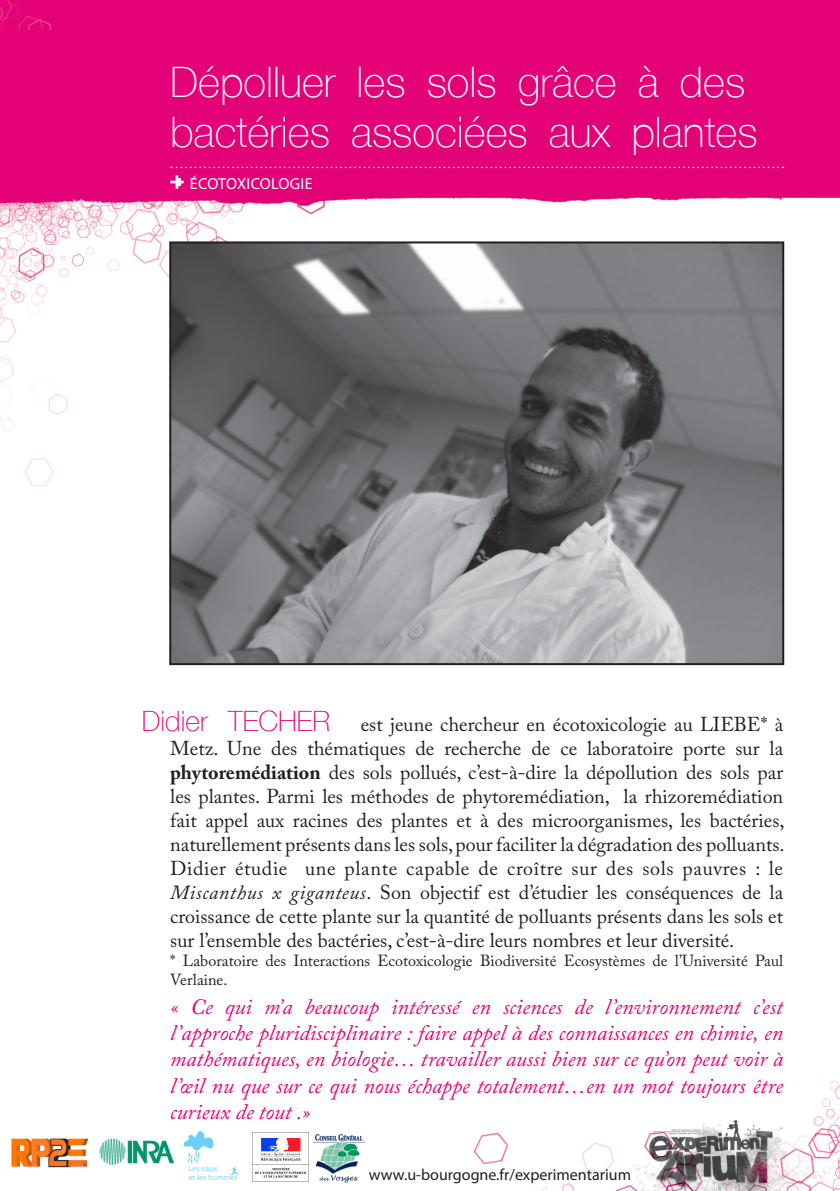
<style>
.page{position:relative;width:840px;height:1191px;background:#fff}
.page>*{position:absolute;margin:0;border:0;box-sizing:border-box;transform-origin:0 0}
.t1{font:42px/50px "Helvetica Expe";color:#fff}
.t2{font:italic 22px/26.4px "Adobe Caslon Pro";color:#e40278;text-align:justify}
.t3{font:20px/24px "Adobe Caslon Pro";color:#231f20;text-align:justify}
.t4{font:16px/19.2px "Adobe Caslon Pro";color:#231f20}
.t5{font:16px "Myriad Pro";color:#231f20}
.t6{font:16px "Myriad Pro";letter-spacing:.02em;color:#fff}
.t7{font:7.6px/9.2px "Skia";color:#6bcff6}
.s1{font-family:"Helvetica Expe";font-size:28px;color:#e40278}
.s2{font-weight:700}
.s3{font-style:italic}
</style>
<div class="page">
<img style="left:0;top:0;width:839px;height:1191px">
<img style="left:172px;top:244px;width:608px;height:418px">
<div style="left:169px;top:241px;width:614px;height:424px;border:2px solid #231f20"></div>
<svg style="left:170px;top:175px;width:13px;height:14px"></svg>
<svg style="left:171px;top:167px;width:612px;height:1px"></svg>
<img style="left:313px;top:1132px;width:52px;height:51px">
<img style="left:97px;top:1136px;width:78px;height:34px">
<svg style="left:183px;top:1131px;width:30px;height:32px"></svg>
<svg style="left:230px;top:1166px;width:9px;height:9px"></svg>
<img style="left:9px;top:1135px;width:84px;height:34px">
<img style="left:252px;top:1132px;width:56px;height:49px">
<p class="t1" style="left:170px;top:57px;width:588px">Dépolluer les sols grâce à des bactéries associées aux plantes</p>
<p class="t6" style="left:190px;top:173px;width:124px">ÉCOTOXICOLOGIE</p>
<p class="t3" style="left:170px;top:712px;width:615px;text-indent:-28px"><span class="s1">Didier TECHER</span> est jeune chercheur en écotoxicologie au LIEBE* à Metz. Une des thématiques de recherche de ce laboratoire porte sur la <span class="s2">phytoremédiation</span> des sols pollués, c’est-à-dire la dépollution des sols par les plantes. Parmi les méthodes de phytoremédiation, la rhizoremédiation fait appel aux racines des plantes et à des microorganismes, les bactéries, naturellement présents dans les sols, pour faciliter la dégradation des polluants.<br>Didier étudie une plante capable de croître sur des sols pauvres : le <span class="s3">Miscanthus x giganteus</span>. Son objectif est d’étudier les conséquences de la croissance de cette plante sur la quantité de polluants présents dans les sols et sur l’ensemble des bactéries, c’est-à-dire leurs nombres et leur diversité.</p>
<p class="t4" style="left:170px;top:951px;width:614px">* Laboratoire des Interactions Ecotoxicologie Biodiversité Ecosystèmes de l’Université Paul<br>Verlaine.</p>
<p class="t2" style="left:170px;top:992px;width:614px">« Ce qui m’a beaucoup intéressé en sciences de l’environnement c’est l’approche pluridisciplinaire : faire appel à des connaissances en chimie, en mathématiques, en biologie… travailler aussi bien sur ce qu’on peut voir à l’œil nu que sur ce qui nous échappe totalement…en un mot toujours être curieux de tout .»</p>
<p class="t7" style="left:188px;top:1164px;width:51px">Les eaux<br>et les hommes</p>
<p class="t5" style="left:369px;top:1164px;width:263px">www.u-bourgogne.fr/experimentarium</p>
</div>
